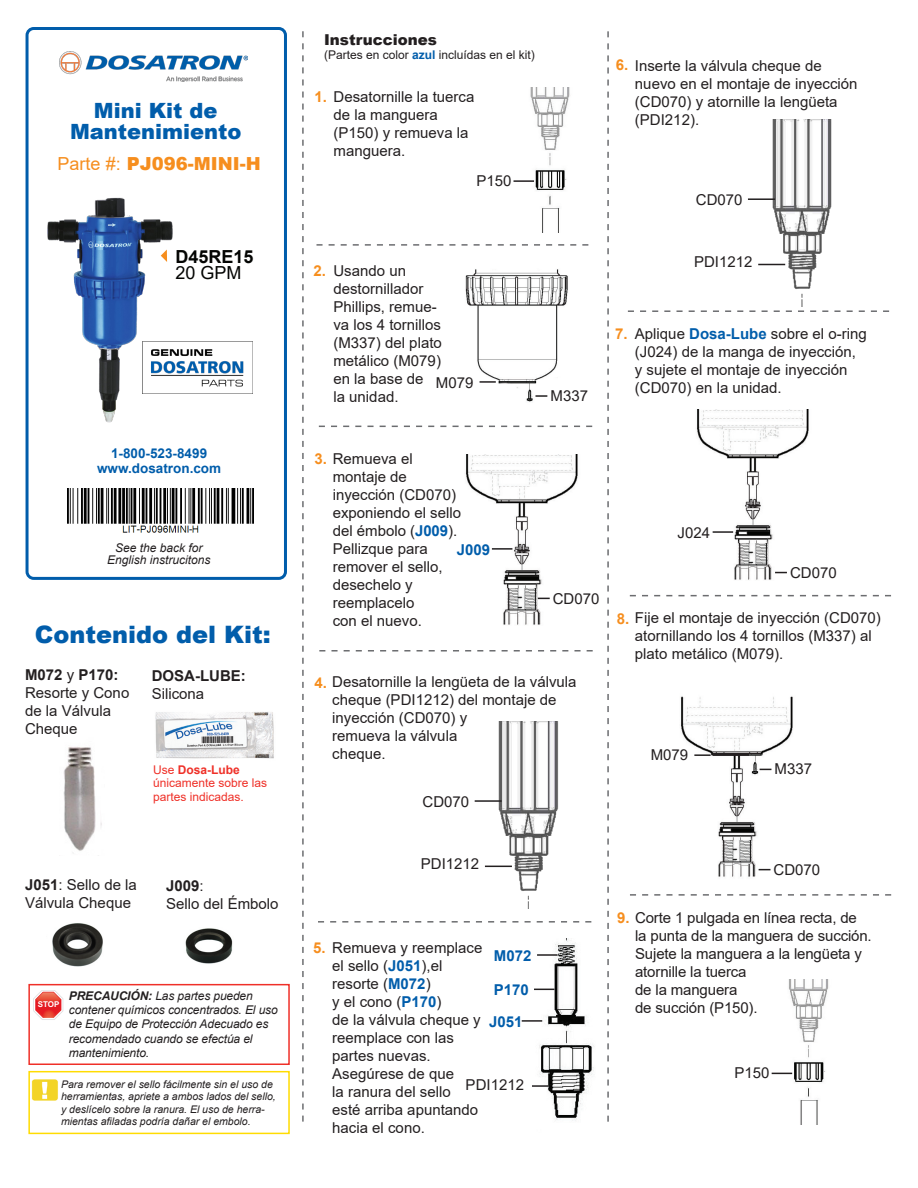
<style>
.page{position:relative;width:918px;height:1188px;background:#fff}
.page>*{position:absolute;margin:0;border:0;box-sizing:border-box;transform-origin:0 0}
.t1{font:900 24px "Arial";color:#015dab}
.t2{font:900 21px "Arial";color:#015dab}
.t3{font:900 18px "Arial";color:#f68e1e}
.t4{font:700 18px "Arial";color:#040503}
.t5{font:18px "Arial";color:#040503}
.t6{font:15px/18px "Arial";color:#231f20}
.t7{font:700 15px "Arial";color:#015dab}
.t8{font:700 15px "Arial";color:#231f20}
.t9{font:900 15px "Arial";color:#231f20}
.t10{font:700 15px "Arial";color:#f68e1e}
.t11{font:700 13.5px "Arial";color:#015dab}
.t12{font:italic 12px "Arial";letter-spacing:-.01em;color:#231f20}
.t13{font:12px "Arial";color:#231f20}
.t14{font:12px/13.5px "Arial";color:#ef3028}
.t15{font:700 12px "Arial";color:#ef3028}
.t16{font:italic 10.5px/12.6px "Arial";color:#231f20}
.t17{font:700 7.95px "Arial";color:#fff}
.s1{font-weight:400}
.s2{font-weight:700}
.s3{font-weight:700;color:#015dab}
.s4{font-weight:700;color:#f68e1e}
</style>
<div class="page">
<img style="left:465px;top:454px;width:113px;height:171px">
<hr style="left:492px;top:548px;width:20px;height:2px;background:#231f20">
<svg style="left:538px;top:598px;width:12px;height:1px"></svg>
<div style="left:26px;top:27px;width:261px;height:553px;border:3px solid #015dab;border-radius:7px"></div>
<img style="left:47px;top:197px;width:126px;height:226px">
<img style="left:63px;top:747px;width:39px;height:107px">
<svg style="left:316px;top:244px;width:272px;height:2px"></svg>
<svg style="left:318px;top:921px;width:273px;height:2px"></svg>
<img style="left:465px;top:269px;width:103px;height:133px">
<svg style="left:535px;top:395px;width:12px;height:2px"></svg>
<svg style="left:480px;top:381px;width:16px;height:2px"></svg>
<img style="left:530px;top:88px;width:40px;height:145px">
<hr style="left:514px;top:180px;width:20px;height:2px;background:#231f20">
<img style="left:534px;top:939px;width:60px;height:182px">
<svg style="left:532px;top:1085px;width:16px;height:2px"></svg>
<hr style="left:522px;top:1020px;width:20px;height:2px;background:#231f20">
<hr style="left:537px;top:954px;width:21px;height:2px;background:#231f20">
<svg style="left:534px;top:989px;width:21px;height:1px"></svg>
<img style="left:155px;top:712px;width:119px;height:47px">
<svg style="left:319px;top:650px;width:274px;height:2px"></svg>
<svg style="left:628px;top:310px;width:261px;height:2px"></svg>
<svg style="left:607px;top:31px;width:2px;height:1091px"></svg>
<svg style="left:302px;top:31px;width:2px;height:1091px"></svg>
<img style="left:52px;top:923px;width:51px;height:44px">
<img style="left:185px;top:928px;width:48px;height:36px">
<img style="left:68px;top:488px;width:185px;height:45px">
<img style="left:142px;top:341px;width:111px;height:52px">
<img style="left:59px;top:51px;width:189px;height:30px">
<svg style="left:161px;top:250px;width:6px;height:12px"></svg>
<svg style="left:319px;top:426px;width:273px;height:1px"></svg>
<img style="left:494px;top:721px;width:65px;height:187px">
<svg style="left:485px;top:866px;width:27px;height:1px"></svg>
<hr style="left:475px;top:800px;width:27px;height:2px;background:#231f20">
<img style="left:767px;top:119px;width:65px;height:187px">
<svg style="left:758px;top:264px;width:27px;height:1px"></svg>
<hr style="left:748px;top:198px;width:27px;height:2px;background:#231f20">
<img style="left:696px;top:409px;width:113px;height:171px">
<hr style="left:713px;top:531px;width:20px;height:2px;background:#231f20">
<svg style="left:775px;top:572px;width:12px;height:1px"></svg>
<svg style="left:630px;top:595px;width:261px;height:1px"></svg>
<img style="left:680px;top:696px;width:113px;height:181px">
<hr style="left:713px;top:753px;width:48px;height:3px;background:#231f20">
<img style="left:749px;top:755px;width:12px;height:21px">
<svg style="left:694px;top:754px;width:17px;height:2px"></svg>
<svg style="left:630px;top:894px;width:261px;height:2px"></svg>
<img style="left:775px;top:980px;width:54px;height:145px">
<svg style="left:772px;top:1073px;width:20px;height:1px"></svg>
<img style="left:31px;top:1079px;width:27px;height:22px">
<div style="left:28px;top:1071px;width:262px;height:63px;border:2px solid #ffdc01"></div>
<svg style="left:33px;top:990px;width:31px;height:30px"></svg>
<div style="left:28px;top:984px;width:262px;height:81px;border:2px solid #ef3028"></div>
<p class="t2" style="left:94px;top:95px;width:125px">Mini Kit de</p>
<p class="t2" style="left:70px;top:116px;width:173px">Mantenimiento</p>
<p class="t3" style="left:58px;top:150px;width:205px"><span class="s1">Parte #:</span> PJ096-MINI-H</p>
<p class="t4" style="left:175px;top:244px;width:80px">D45RE15</p>
<p class="t5" style="left:175px;top:260px;width:68px">20 GPM</p>
<p class="t11" style="left:111px;top:444px;width:98px">1-800-523-8499</p>
<p class="t11" style="left:97px;top:459px;width:126px">www.dosatron.com</p>
<p class="t12" style="left:115px;top:540px;width:89px">See the back for</p>
<p class="t12" style="left:107px;top:552px;width:105px">English instrucitons</p>
<p class="t1" style="left:35px;top:617px;width:237px">Contenido del Kit:</p>
<p class="t6" style="left:25px;top:665px;width:106px"><span class="s2">M072</span> y <span class="s2">P170:<br></span>Resorte y Cono de la Válvula<br>Cheque</p>
<p class="t8" style="left:152px;top:665px;width:96px">DOSA-LUBE:</p>
<p class="t6" style="left:152px;top:684px;width:54px">Silicona</p>
<p class="t15" style="left:153px;top:761px;width:88px"><span class="s1">Use</span> Dosa-Lube</p>
<p class="t14" style="left:153px;top:776px;width:116px">únicamente sobre las partes indicadas.</p>
<p class="t6" style="left:25px;top:876px;width:113px"><span class="s2">J051</span>: Sello de la<br>Válvula Cheque</p>
<p class="t8" style="left:166px;top:875px;width:39px">J009<span class="s1">:</span></p>
<p class="t6" style="left:166px;top:895px;width:114px">Sello del Émbolo</p>
<p class="t17" style="left:38px;top:999px;width:23px">STOP</p>
<p class="t12" style="left:69px;top:988px;width:186px"><span class="s2">PRECAUCIÓN:</span> Las partes pueden</p>
<p class="t12" style="left:69px;top:1002px;width:210px">contener químicos concentrados. El uso</p>
<p class="t12" style="left:69px;top:1016px;width:201px">de Equipo de Protección Adecuado es</p>
<p class="t12" style="left:69px;top:1031px;width:185px">recomendado cuando se efectúa el</p>
<p class="t12" style="left:69px;top:1045px;width:82px">mantenimiento.</p>
<p class="t16" style="left:61px;top:1078px;width:216px">Para remover el sello fácilmente sin el uso de herramientas, apriete a ambos lados del sello,</p>
<p class="t16" style="left:61px;top:1103px;width:205px">y deslícelo sobre la ranura. El uso de herra&shy;mientas afiladas podría dañar el embolo.</p>
<p class="t9" style="left:324px;top:29px;width:115px">Instrucciones</p>
<p class="t13" style="left:324px;top:47px;width:212px">(Partes en color <span class="s3">azul</span> incluídas en el kit)</p>
<p class="t6" style="left:315px;top:88px;width:161px"><span class="s4">1.</span> Desatornille la tuerca</p>
<p class="t6" style="left:334px;top:106px;width:137px">de la manguera (P150) y remueva la manguera.</p>
<p class="t6" style="left:476px;top:172px;width:37px">P150</p>
<p class="t10" style="left:616px;top:54px;width:14px">6.</p>
<p class="t6" style="left:635px;top:57px;width:224px">Inserte la válvula cheque de nuevo en el montaje de inyección</p>
<p class="t6" style="left:635px;top:93px;width:204px">(CD070) y atornille la lengüeta (PDI212).</p>
<p class="t6" style="left:696px;top:190px;width:48px">CD070</p>
<p class="t10" style="left:314px;top:260px;width:14px">2.</p>
<p class="t6" style="left:333px;top:262px;width:110px">Usando un destornillador<br>Phillips, remue&shy;va los 4 tornillos (M337) del plato metálico (M079)</p>
<p class="t6" style="left:333px;top:370px;width:92px">en la base de</p>
<p class="t6" style="left:333px;top:388px;width:67px">la unidad.</p>
<p class="t6" style="left:436px;top:374px;width:39px">M079</p>
<p class="t6" style="left:551px;top:387px;width:39px">M337</p>
<p class="t6" style="left:694px;top:253px;width:60px">PDI1212</p>
<p class="t10" style="left:615px;top:324px;width:14px">7.</p>
<p class="t6" style="left:635px;top:325px;width:233px">Aplique <span class="s3">Dosa-Lube</span> sobre el o-ring (J024) de la manga de inyección, y sujete el montaje de inyección (CD070) en la unidad.</p>
<p class="t6" style="left:314px;top:450px;width:100px"><span class="s4">3.</span> Remueva el</p>
<p class="t6" style="left:333px;top:468px;width:76px">montaje de</p>
<p class="t6" style="left:333px;top:486px;width:125px">inyección (CD070)</p>
<p class="t6" style="left:333px;top:504px;width:130px">exponiendo el sello</p>
<p class="t6" style="left:333px;top:522px;width:126px">del émbolo (<span class="s3">J009</span>).</p>
<p class="t6" style="left:333px;top:540px;width:97px">Pellizque para</p>
<p class="t6" style="left:333px;top:558px;width:112px">remover el sello,</p>
<p class="t6" style="left:333px;top:576px;width:82px">desechelo y</p>
<p class="t6" style="left:333px;top:594px;width:83px">reemplacelo</p>
<p class="t6" style="left:333px;top:612px;width:91px">con el nuevo.</p>
<p class="t7" style="left:457px;top:539px;width:35px">J009</p>
<p class="t6" style="left:553px;top:589px;width:48px">CD070</p>
<p class="t6" style="left:314px;top:673px;width:264px"><span class="s4">4.</span> Desatornille la lengüeta de la válvula</p>
<p class="t6" style="left:332px;top:691px;width:226px">cheque (PDI1212) del montaje de inyección (CD070) y</p>
<p class="t6" style="left:332px;top:727px;width:127px">remueva la válvula</p>
<p class="t6" style="left:332px;top:745px;width:55px">cheque.</p>
<p class="t6" style="left:423px;top:792px;width:48px">CD070</p>
<p class="t6" style="left:678px;top:524px;width:34px">J024</p>
<p class="t6" style="left:790px;top:564px;width:48px">CD070</p>
<p class="t6" style="left:617px;top:609px;width:265px"><span class="s4">8.</span> Fije el montaje de inyección (CD070)</p>
<p class="t6" style="left:635px;top:627px;width:238px">atornillando los 4 tornillos (M337) al plato metálico (M079).</p>
<p class="t6" style="left:651px;top:745px;width:39px">M079</p>
<p class="t6" style="left:775px;top:760px;width:39px">M337</p>
<p class="t6" style="left:421px;top:855px;width:60px">PDI1212</p>
<p class="t6" style="left:313px;top:938px;width:171px"><span class="s4">5.</span> Remueva y reemplace</p>
<p class="t6" style="left:332px;top:956px;width:112px">el sello (<span class="s3">J051</span>),el</p>
<p class="t6" style="left:332px;top:974px;width:100px">resorte (<span class="s3">M072</span>)</p>
<p class="t6" style="left:332px;top:992px;width:111px">y el cono (<span class="s3">P170</span>)</p>
<p class="t6" style="left:332px;top:1010px;width:150px">de la válvula cheque y reemplace con las</p>
<p class="t6" style="left:332px;top:1046px;width:123px">partes nuevas.<br>Asegúrese de que</p>
<p class="t6" style="left:332px;top:1082px;width:120px">la ranura del sello</p>
<p class="t6" style="left:332px;top:1100px;width:147px">esté arriba apuntando hacia el cono.</p>
<p class="t7" style="left:494px;top:945px;width:39px">M072</p>
<p class="t7" style="left:494px;top:979px;width:37px">P170</p>
<p class="t7" style="left:489px;top:1011px;width:35px">J051</p>
<p class="t6" style="left:466px;top:1076px;width:60px">PDI1212</p>
<p class="t6" style="left:774px;top:861px;width:48px">CD070</p>
<p class="t6" style="left:617px;top:908px;width:241px"><span class="s4">9.</span> Corte 1 pulgada en línea recta, de</p>
<p class="t6" style="left:635px;top:926px;width:238px">la punta de la manguera de succión.<br>Sujete la manguera a la lengüeta y atornille la tuerca</p>
<p class="t6" style="left:635px;top:980px;width:104px">de la manguera</p>
<p class="t6" style="left:635px;top:998px;width:124px">de succión (P150).</p>
<p class="t6" style="left:735px;top:1064px;width:37px">P150</p>
</div>
